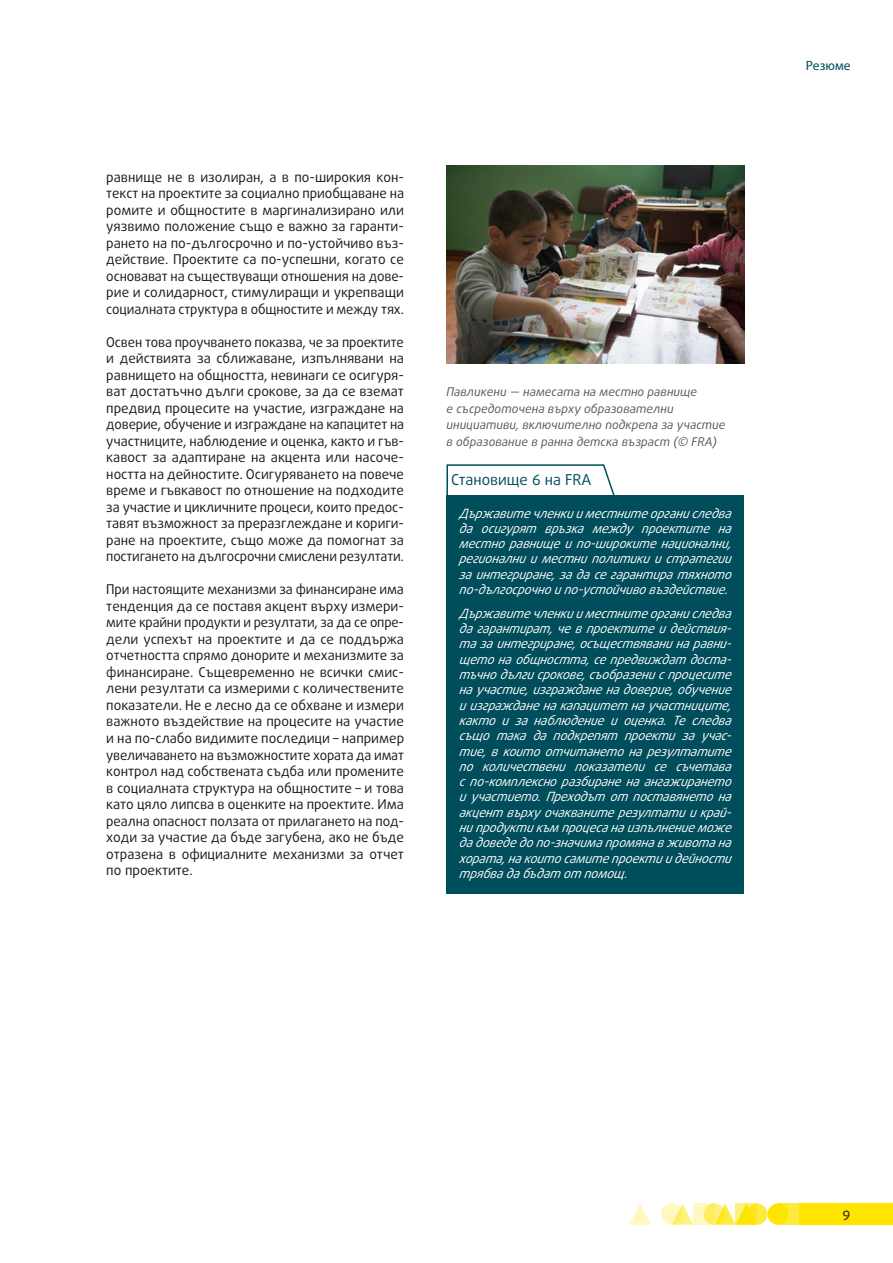
<style>
.page{position:relative;width:893px;height:1263px;background:#fff}
.page>*{position:absolute;margin:0;border:0;box-sizing:border-box;transform-origin:0 0}
.opinion_header_sw{font:15px "Daxline Pro";color:#004d5b}
.text_body{font:13.5px/16.5px "Daxline Pro";letter-spacing:-.01em;color:#1a171c;text-align:justify}
.t1{font:13.5px "Myriad Pro";color:#004d5b}
.opinion_text_SW{font:italic 12.75px/15.3px "Daxline Pro";letter-spacing:-.01em;color:#fff}
.photo_caption{font:italic 12px/16.5px "Daxline Pro";color:#58585a}
</style>
<div class="page">
<div style="left:746px;top:1203px;width:21px;height:22px;background:#ffea40;border-radius:50%"></div>
<div style="left:778px;top:1203px;width:21px;height:22px;background:#ffea40"></div>
<div style="left:799px;top:1203px;width:94px;height:22px;background:#ffe400"></div>
<svg style="left:675px;top:1203px;width:18px;height:22px"></svg>
<svg style="left:629px;top:1204px;width:22px;height:21px"></svg>
<div style="left:767px;top:1203px;width:22px;height:22px;background:#ffe400;border-radius:50%"></div>
<svg style="left:718px;top:1203px;width:18px;height:22px"></svg>
<svg style="left:704px;top:1203px;width:21px;height:22px"></svg>
<svg style="left:661px;top:1203px;width:21px;height:22px"></svg>
<svg style="left:736px;top:1203px;width:21px;height:22px"></svg>
<svg style="left:693px;top:1203px;width:21px;height:22px"></svg>
<div style="left:446px;top:495px;width:298px;height:114px;background:#004d5b"></div>
<div style="left:446px;top:595px;width:298px;height:298px;background:#004d5b"></div>
<img style="left:446px;top:166px;width:298px;height:197px">
<svg style="left:446px;top:464px;width:169px;height:31px"></svg>
<p class="text_body" style="left:106px;top:169px;width:299px">равнище не в изолиран, а в по-широкия кон&shy;текст на проектите за социално приобщаване на ромите и общностите в маргинализирано или уязвимо положение също е важно за гаранти&shy;рането на по-дългосрочно и по-устойчиво въз&shy;действие. Проектите са по-успешни, когато се основават на съществуващи отношения на дове&shy;рие и солидарност, стимулиращи и укрепващи социалната структура в общностите и между тях.</p>
<p class="text_body" style="left:106px;top:334px;width:299px">Освен това проучването показва, че за проектите и действията за сближаване, изпълнявани на равнището на общността, невинаги се осигуря&shy;ват достатъчно дълги срокове, за да се вземат предвид процесите на участие, изграждане на доверие, обучение и изграждане на капацитет на участниците, наблюдение и оценка, както и гъв&shy;кавост за адаптиране на акцента или насоче&shy;ността на дейностите. Осигуряването на повече време и гъвкавост по отношение на подходите за участие и цикличните процеси, които предос&shy;тавят възможност за преразглеждане и кориги&shy;ране на проектите, също може да помогнат за постигането на дългосрочни смислени резултати.</p>
<p class="text_body" style="left:106px;top:581px;width:299px">При настоящите механизми за финансиране има тенденция да се поставя акцент върху измери&shy;мите крайни продукти и резултати, за да се опре&shy;дели успехът на проектите и да се поддържа отчетността спрямо донорите и механизмите за финансиране. Същевременно не всички смис&shy;лени резултати са измерими с количествените показатели. Не е лесно да се обхване и измери важното въздействие на процесите на участие и на по-слабо видимите последици – например увеличаването на възможностите хората да имат контрол над собствената съдба или промените в социалната структура на общностите – и това като цяло липсва в оценките на проектите. Има реална опасност ползата от прилагането на под&shy;ходи за участие да бъде загубена, ако не бъде отразена в официалните механизми за отчет по проектите.</p>
<p class="photo_caption" style="left:446px;top:384px;width:280px">Павликени — намесата на местно равнище<br>е съсредоточена върху образователни инициативи, включително подкрепа за участие в образование в ранна детска възраст (© FRA)</p>
<p class="opinion_header_sw" style="left:451px;top:470px;width:142px">Становище 6 на FRA</p>
<p class="opinion_text_SW" style="left:459px;top:505px;width:277px">Държавите членки и местните органи следва да осигурят вр ъзка между пр оектите на местно равнище и по-широките национални, регионални и местни политики и стратегии за интегр иране, за да се гарантира тяхното по-дългосрочно и по-устойчиво въздействие.</p>
<p class="opinion_text_SW" style="left:459px;top:606px;width:277px">Държавите членки и местните органи следва да гарантират, че в проектите и действия&shy;та за интегриране, осъществявани на равни&shy;щето на общността, се предвиждат доста&shy;тъчно дълги срокове, съобразени спроцесите на участие, изграждане на довер ие, обучение и изграждане на капацитет на участниците, както и за наблюдение и оценка. Те следва също така да подкрепят проекти за учас&shy;тие, в които отчитането на резултатите по количествени показатели се съчетава с по-комплексно разбиране на ангажирането и участието. Преходът от поставянето на акцент върху очакваните резултати и край&shy;ни продукти към процеса на изпълнение може да доведе до по-значима пр омяна в живота на хората, на които самите пр оекти и дейности трябва да бъдат от помощ.</p>
<p class="t1" style="left:806px;top:57px;width:46px">Резюме</p>
<p class="text_body" style="left:843px;top:1205px;width:9px">9</p>
</div>
